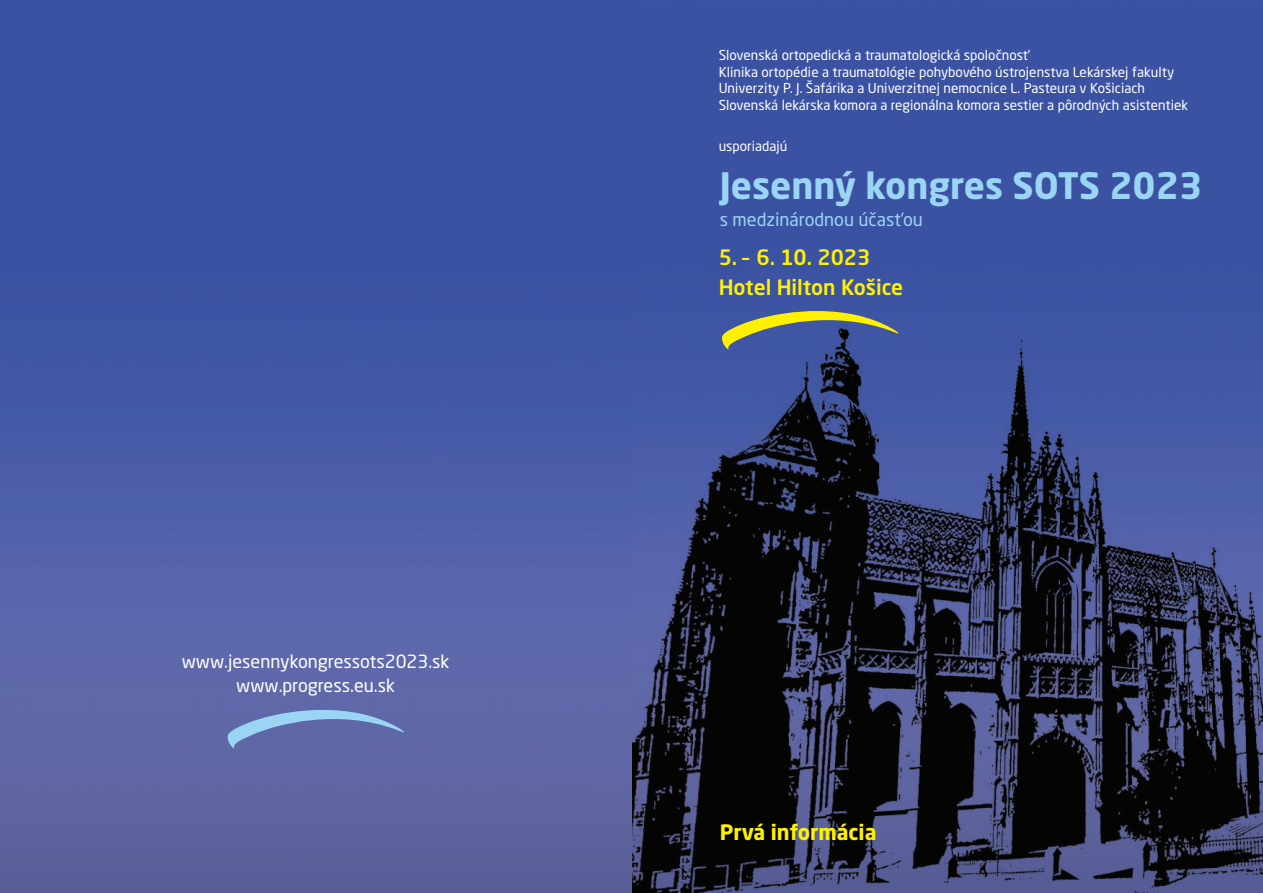
<style>
.page{position:relative;width:1263px;height:893px;background:#fff}
.page>*{position:absolute;margin:0;border:0;box-sizing:border-box;transform-origin:0 0}
.t1{font:700 36px "Neo Sans Pro";color:#9ad5f4}
.t2{font:500 21px/29.8px "Neo Sans Pro";color:#fff101}
.t3{font:700 21px "Neo Sans Pro";color:#fff101}
.t4{font:18px/24px "Neo Sans Pro";color:#fff;text-align:center}
.t5{font:18px "Neo Sans Pro";color:#9ad5f4}
.t6{font:13.5px/16.5px "Neo Sans Pro";color:#fff}
</style>
<div class="page">
<img style="left:631px;top:0;width:632px;height:893px">
<div style="left:0;top:0;width:631px;height:893px;background:linear-gradient(to bottom,#334ea4,#6369a6)"></div>
<svg style="left:718px;top:273px;width:182px;height:131px;background:#3b5099"></svg>
<div style="left:224px;top:672px;width:181px;height:131px;background:#5f67a5"></div>
<h3 class="t4" style="left:182px;top:649px;width:269px">www.jesennykongressots2023.sk www.progress.eu.sk</h3>
<p class="t6" style="left:719px;top:47px;width:471px">Slovenská ortopedická a traumatologická spoločnosť<br>Klinika ortopédie a traumatológie pohybového ústrojenstva Lekárskej fakulty Univerzity P. J. Šafárika a Univerzitnej nemocnice L. Pasteura v Košiciach Slovenská lekárska komora a regionálna komora sestier a pôrodných asistentiek</p>
<p class="t6" style="left:719px;top:137px;width:70px">usporiadajú</p>
<h1 class="t1" style="left:720px;top:162px;width:484px">Jesenný kongres SOTS 2023</h1>
<h3 class="t5" style="left:720px;top:208px;width:205px">s medzinárodnou účasťou</h3>
<h2 class="t2" style="left:719px;top:242px;width:186px">5. – 6. 10. 2023<br>Hotel Hilton Košice</h2>
<h2 class="t3" style="left:720px;top:819px;width:158px">Prvá informácia</h2>
</div>
